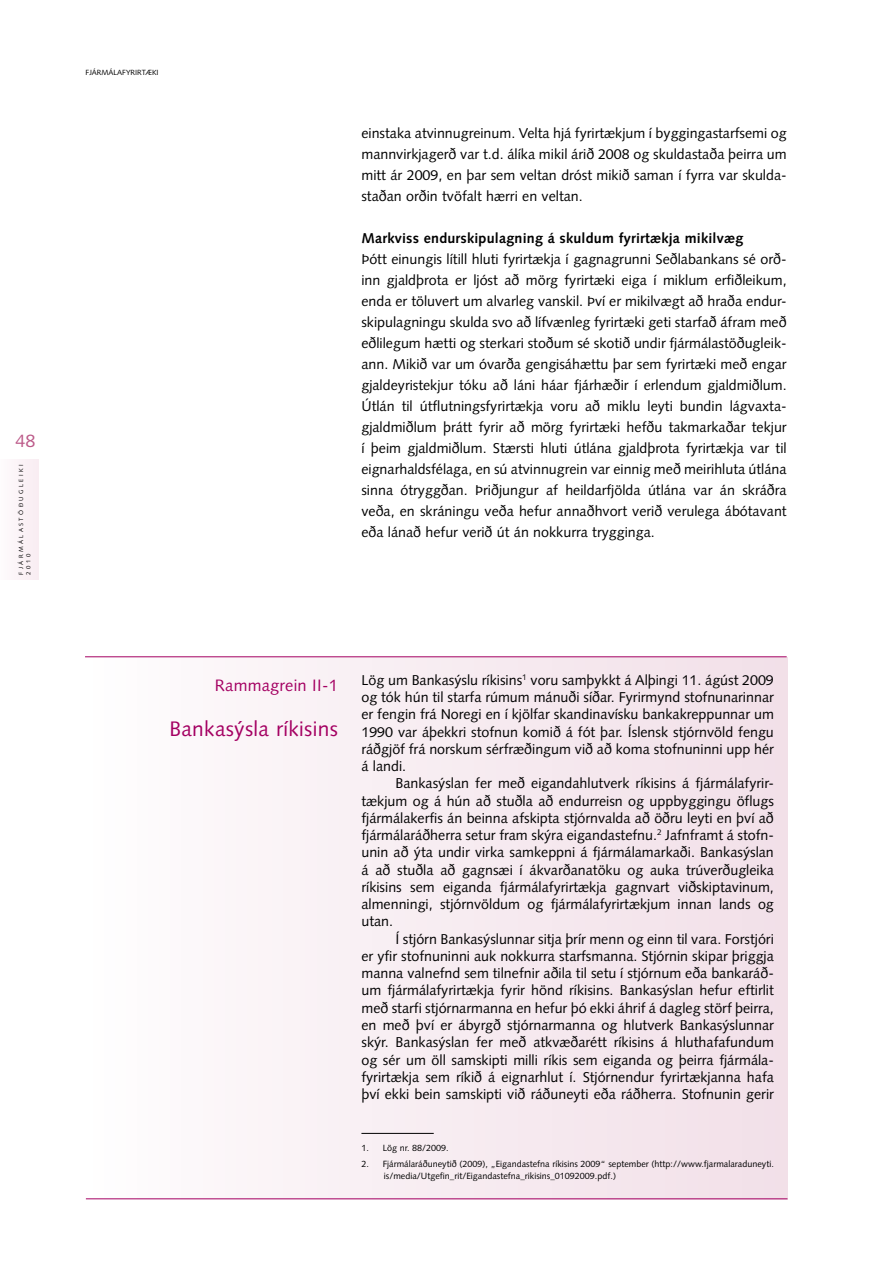
<style>
.page{position:relative;width:893px;height:1263px;background:#fff}
.page>*{position:absolute;margin:0;border:0;box-sizing:border-box;transform-origin:0 0}
.t1{font:21px "Syntax LT Std";letter-spacing:.015em;color:#a40062}
.t2{font:18px "Syntax LT Std";color:#bc5a89}
.t3{font:16.5px "Syntax LT Std";letter-spacing:.015em;color:#a40062}
.t4{font:14.25px/17.2px "Syntax LT Std";color:#000;text-align:justify}
.t5{font:700 14.25px "Syntax LT Std";letter-spacing:.015em;color:#000}
.t6{font:9px/12px "Syntax LT Std";color:#000}
.t7{font:7.5px "Syntax LT Std";color:#000}
.t8{font:6px/7.2px "Syntax LT Std";letter-spacing:.4em;color:#000}
</style>
<div class="page">
<div style="left:0;top:459px;width:38px;height:121px;background:#fbf3f7"></div>
<div style="left:85px;top:657px;width:702px;height:542px;background:linear-gradient(to right,#fefcfd,#f1dfe7)"></div>
<hr style="left:361px;top:1133px;width:73px;height:1px;background:#000">
<hr style="left:85px;top:656px;width:702px;height:1px;background:#a40062">
<hr style="left:86px;top:1198px;width:701px;height:1px;background:#a40062">
<p class="t2" style="left:15px;top:430px;width:22px">48</p>
<p class="t8" style="left:17px;top:574px;width:111px;rotate:-90deg">FJÁRMÁLASTÖÐUGLEIKI<br>2010</p>
<p class="t7" style="left:86px;top:68px;width:75px">FJÁRMÁLAFYRIRTÆKI</p>
<p class="t4" style="left:361px;top:123px;width:427px;line-height:21px">einstaka atvinnugreinum. Velta hjá fyrirtækjum í byggingastarfsemi og mannvirkjagerð var t.d. álíka mikil árið 2008 og skuldastaða þeirra um mitt ár 2009, en þar sem veltan dróst mikið saman í fyrra var skulda&shy;staðan orðin tvöfalt hærri en veltan.</p>
<p class="t5" style="left:361px;top:230px;width:383px">Markviss endurskipulagning á skuldum fyrirtækja mikilvæg</p>
<p class="t4" style="left:361px;top:249px;width:427px;line-height:21px">Þótt einungis lítill hluti fyrirtækja í gagnagrunni Seðlabankans sé orð&shy;inn gjaldþrota er ljóst að mörg fyrirtæki eiga í miklum erfiðleikum, enda er töluvert um alvarleg vanskil. Því er mikilvægt að hraða endur&shy;skipulagningu skulda svo að lífvænleg fyrirtæki geti starfað áfram með eðlilegum hætti og sterkari stoðum sé skotið undir fjármálastöðugleik&shy;ann. Mikið var um óvarða gengisáhættu þar sem fyrirtæki með engar gjaldeyristekjur tóku að láni háar fjárhæðir í erlendum gjaldmiðlum.<br>Útlán til útflutningsfyrirtækja voru að miklu leyti bundin lágvaxta&shy;gjaldmiðlum þrátt fyrir að mörg fyrirtæki hefðu takmarkaðar tekjur í þeim gjaldmiðlum. Stærsti hluti útlána gjaldþrota fyrirtækja var til eignarhaldsfélaga, en sú atvinnugrein var einnig með meirihluta útlána sinna ótryggðan. Þriðjungur af heildarfjölda útlána var án skráðra veða, en skráningu veða hefur annaðhvort verið verulega ábótavant eða lánað hefur verið út án nokkurra trygginga.</p>
<p class="t3" style="left:215px;top:675px;width:124px">Rammagrein II-1</p>
<h1 class="t1" style="left:169px;top:716px;width:170px">Bankasýsla ríkisins</h1>
<p class="t4" style="left:361px;top:671px;width:414px">Lög um Bankasýslu ríkisins<sup>1</sup> voru samþykkt á Alþingi 11. ágúst 2009 og tók hún til starfa rúmum mánuði síðar. Fyrirmynd stofnunarinnar er fengin frá Noregi en í kjölfar skandinavísku bankakreppunnar um 1990 var áþekkri stofnun komið á fót þar. Íslensk stjórnvöld fengu ráðgjöf frá norskum sérfræðingum við að koma stofnuninni upp hér á landi.</p>
<p class="t4" style="left:361px;top:775px;width:414px;text-align:left;text-indent:34px">Bankasýslan fer með eigandahlutverk ríkisins á fjármálafyrir&shy;tækjum og á hún að stuðla að endurreisn og uppbyggingu öflugs fjármálakerfis án beinna afskipta stjórnvalda að öðru leyti en því að fjármálaráðherra setur fram skýra eigandastefnu.<sup>2</sup> Jafnframt á stofn&shy;unin að ýta undir virka samkeppni á fjármálamarkaði. Bankasýslan á að stuðla að gagnsæi í ákvarðanatöku og auka trúverðugleika ríkisins sem eiganda fjármálafyrirtækja gagnvart viðskiptavinum, almenningi, stjórnvöldum og fjármálafyrirtækjum innan lands og utan.</p>
<p class="t4" style="left:361px;top:930px;width:414px;text-indent:34px">Í stjórn Bankasýslunnar sitja þrír menn og einn til vara. Forstjóri er yfir stofnuninni auk nokkurra starfsmanna. Stjórnin skipar þriggja manna valnefnd sem tilnefnir aðila til setu í stjórnum eða bankaráð&shy;um fjármálafyrirtækja fyrir hönd ríkisins. Bankasýslan hefur eftirlit með starfi stjórnarmanna en hefur þó ekki áhrif á dagleg störf þeirra, en með því er ábyrgð stjórnarmanna og hlutverk Bankasýslunnar skýr. Bankasýslan fer með atkvæðarétt ríkisins á hluthafafundum og sér um öll samskipti milli ríkis sem eiganda og þeirra fjármála&shy;fyrirtækja sem ríkið á eignarhlut í. Stjórnendur fyrirtækjanna hafa því ekki bein samskipti við ráðuneyti eða ráðherra. Stofnunin gerir</p>
<p class="t6" style="left:361px;top:1141px;width:89px">1. Lög nr. 88/2009.</p>
<p class="t6" style="left:384px;top:1158px;width:391px;text-indent:-22px">2. Fjármálaráðuneytið (2009), „Eigandastefna ríkisins 2009“ september (http://www.fjarmalaraduneyti. is/media/Utgefin_rit/Eigandastefna_rikisins_01092009.pdf.)</p>
</div>
